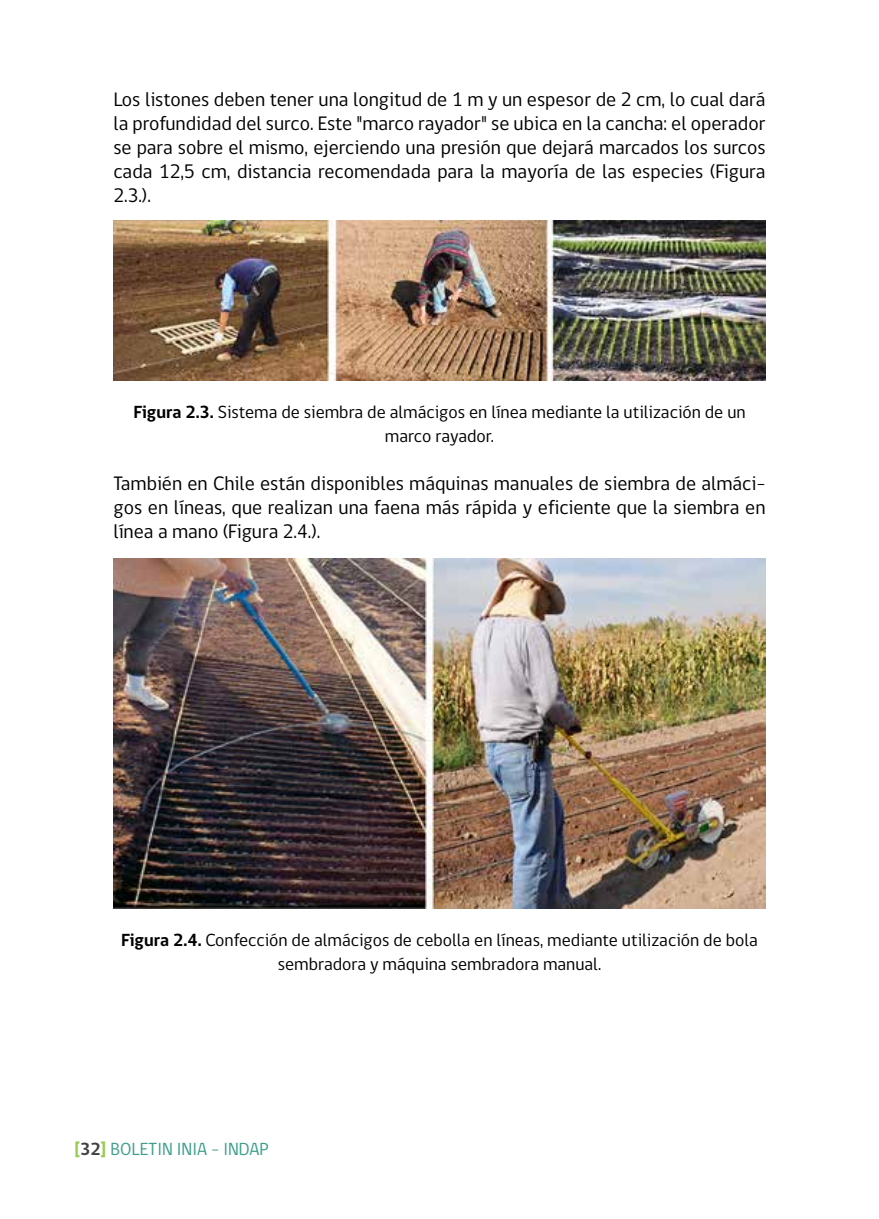
<style>
.page{position:relative;width:879px;height:1219px;background:#fff}
.page>*{position:absolute;margin:0;border:0;box-sizing:border-box;transform-origin:0 0}
.t1{font:20px/24px "gob CL";color:#000;text-align:justify}
.t2{font:18px/24px "gob CL";color:#000;text-align:center}
.t3{font:18px "gob CL";color:#3d9e8a}
.s1{font-weight:700}
.s2{font-weight:700;color:#99cb52}
.s3{font-weight:700;color:#414042}
</style>
<div class="page">
<img style="left:113px;top:221px;width:653px;height:160px">
<img style="left:113px;top:559px;width:653px;height:349px">
<p class="t1" style="left:113px;top:88px;width:654px">Los listones deben tener una longitud de 1 m y un espesor de 2 cm, lo cual dará la profundidad del surco. Este "marco rayador" se ubica en la cancha: el operador se para sobre el mismo, ejerciendo una presión que dejará marcados los surcos cada 12,5 cm, distancia recomendada para la mayoría de las especies (Figura 2.3.).</p>
<p class="t2" style="left:133px;top:400px;width:614px"><span class="s1">Figura 2.3.</span> Sistema de siembra de almácigos en línea mediante la utilización de un marco rayador.</p>
<p class="t1" style="left:113px;top:472px;width:653px">También en Chile están disponibles máquinas manuales de siembra de almáci&shy;gos en líneas, que realizan una faena más rápida y eficiente que la siembra en línea a mano (Figura 2.4.).</p>
<p class="t2" style="left:121px;top:928px;width:638px"><span class="s1">Figura 2.4.</span> Confección de almácigos de cebolla en líneas, mediante utilización de bola sembradora y máquina sembradora manual.</p>
<p class="t3" style="left:74px;top:1136px;width:196px"><span class="s2">[</span><span class="s3">32</span><span class="s2">]</span> BOLETIN INIA - INDAP</p>
</div>
